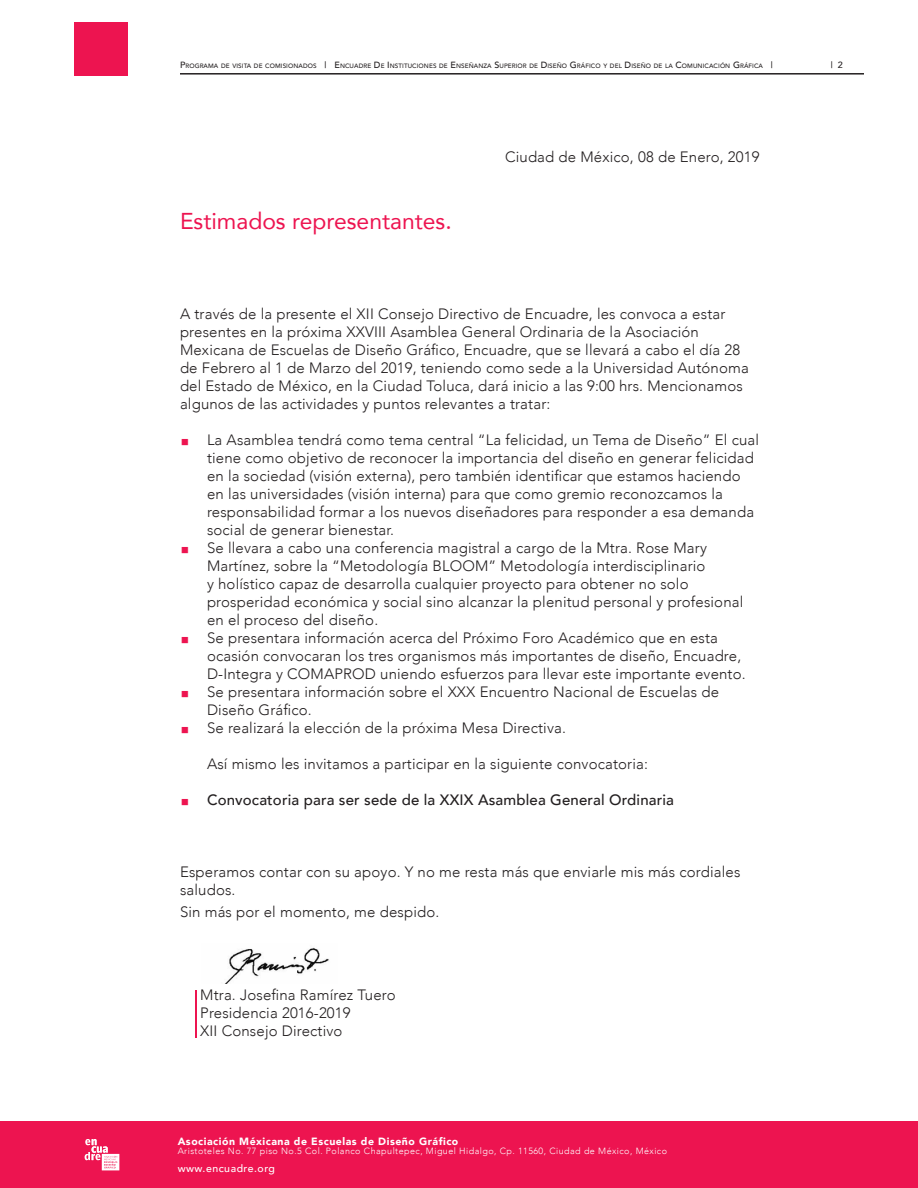
<style>
.page{position:relative;width:918px;height:1188px;background:#fff}
.page>*{position:absolute;margin:0;border:0;box-sizing:border-box;transform-origin:0 0}
.t1{font:22.95px "Avenir";color:#ed1450}
.t2{font:300 15px/18px "Avenir";letter-spacing:.01em;color:#231f20}
.t3{font:500 15px "Avenir";letter-spacing:.01em;color:#231f20}
.t4{font:900 10.5px "Avenir";letter-spacing:.05em;color:#fff}
.t5{font:500 10.5px "Avenir";letter-spacing:.05em;color:#fff}
.t6{font:300 9px "Avenir";letter-spacing:.05em;color:#fff}
.t7{font:500 9px "Avenir";color:#231f20}
.t8{font:500 6.3px "Avenir";letter-spacing:.015em;color:#231f20}
.s1{font-size:9px}
.s2{color:#ed1450}
</style>
<div class="page">
<div style="left:74px;top:22px;width:54px;height:54px;background:#ed1450"></div>
<div style="left:0;top:1121px;width:918px;height:67px;background:#ed1450"></div>
<svg style="left:85px;top:1139px;width:34px;height:31px"></svg>
<hr style="left:180px;top:73px;width:684px;height:2px;background:#231f20">
<hr style="left:196px;top:990px;width:1px;height:47px;background:#ed1450">
<img style="left:225px;top:947px;width:104px;height:36px">
<p class="t8" style="left:180px;top:61px;width:594px"><span class="s1">P</span>ROGRAMA DE VISITA DE COMISIONADOS <span class="s1">| E</span>NCUADRE <span class="s1">D</span>E <span class="s1">I</span> NSTITUCIONES DE <span class="s1">E</span>NSEÑANZA <span class="s1">S</span>UPERIOR DE <span class="s1">D</span>ISEÑO <span class="s1">G</span> RÁFICO Y DEL <span class="s1">D</span>ISEÑO DE LA <span class="s1">C</span>OMUNICACIÓN <span class="s1">G</span> RÁFICA <span class="s1">|</span></p>
<p class="t7" style="left:831px;top:57px;width:14px">| 2</p>
<p class="t1" style="left:180px;top:203px;width:273px">Estimados representantes.</p>
<p class="t2" style="left:505px;top:148px;width:256px">Ciudad de México, 08 de Enero, 2019</p>
<p class="t2" style="left:180px;top:305px;width:570px">A través de la presente el XII Consejo Directivo de Encuadre, les convoca a estar presentes en la próxima XXVIII Asamblea General Ordinaria de la Asociación Mexicana de Escuelas de Diseño Gráfico, Encuadre, que se llevará a cabo el día 28 de Febrero al 1 de Marzo del 2019, teniendo como sede a la Universidad Autónoma del Estado de México, en la Ciudad Toluca, dará inicio a las 9:00 hrs. Mencionamos algunos de las actividades y puntos relevantes a tratar:</p>
<p class="t2" style="left:207px;top:431px;width:554px;text-indent:-27px"><span class="s2">◼</span> La Asamblea tendrá como tema central “La felicidad, un Tema de Diseño” El cual tiene como objetivo de reconocer la importancia del diseño en generar felicidad en la sociedad (visión externa), pero también identificar que estamos haciendo en las universidades (visión interna) para que como gremio reconozcamos la responsabilidad formar a los nuevos diseñadores para responder a esa demanda social de generar bienestar.</p>
<p class="t2" style="left:207px;top:539px;width:538px;text-indent:-27px"><span class="s2">◼</span> Se llevara a cabo una conferencia magistral a cargo de la Mtra. Rose Mary Martínez, sobre la “Metodología BLOOM” Metodología interdisciplinario<br>y holístico capaz de desarrolla cualquier proyecto para obtener no solo prosperidad económica y social sino alcanzar la plenitud personal y profesional en el proceso del diseño.</p>
<p class="t2" style="left:207px;top:629px;width:540px;text-indent:-27px"><span class="s2">◼</span> Se presentara información acerca del Próximo Foro Académico que en esta ocasión convocaran los tres organismos más importantes de diseño, Encuadre,<br>D-Integra y COMAPROD uniendo esfuerzos para llevar este importante evento.</p>
<p class="t2" style="left:207px;top:683px;width:514px;text-indent:-27px"><span class="s2">◼</span> Se presentara información sobre el XXX Encuentro Nacional de Escuelas de<br>Diseño Gráfico.</p>
<p class="t2" style="left:180px;top:719px;width:387px"><span class="s2">◼</span> Se realizará la elección de la próxima Mesa Directiva.</p>
<p class="t2" style="left:207px;top:755px;width:443px">Así mismo les invitamos a participar en la siguiente convocatoria:</p>
<p class="t3" style="left:180px;top:787px;width:496px"><span class="s2">◼</span> Convocatoria para ser sede de la XXIX Asamblea General Ordinaria</p>
<p class="t2" style="left:180px;top:863px;width:562px">Esperamos contar con su apoyo. Y no me resta más que enviarle mis más cordiales saludos.</p>
<p class="t2" style="left:180px;top:903px;width:261px">Sin más por el momento, me despido.</p>
<p class="t2" style="left:200px;top:985px;width:197px">Mtra. Josefina Ramírez Tuero</p>
<p class="t2" style="left:200px;top:1003px;width:152px">Presidencia 2016-2019</p>
<p class="t2" style="left:200px;top:1021px;width:144px">XII Consejo Directivo</p>
<p class="t4" style="left:178px;top:1133px;width:282px">Asociación Méxicana de Escuelas de Diseño Gráfico</p>
<p class="t6" style="left:178px;top:1146px;width:491px">Aristoteles No. 77 piso No.5 Col. Polanco Chapultepec, Miguel Hidalgo, Cp. 11560, Ciudad de México, México</p>
<p class="t5" style="left:178px;top:1160px;width:99px">www.encuadre.org</p>
</div>
